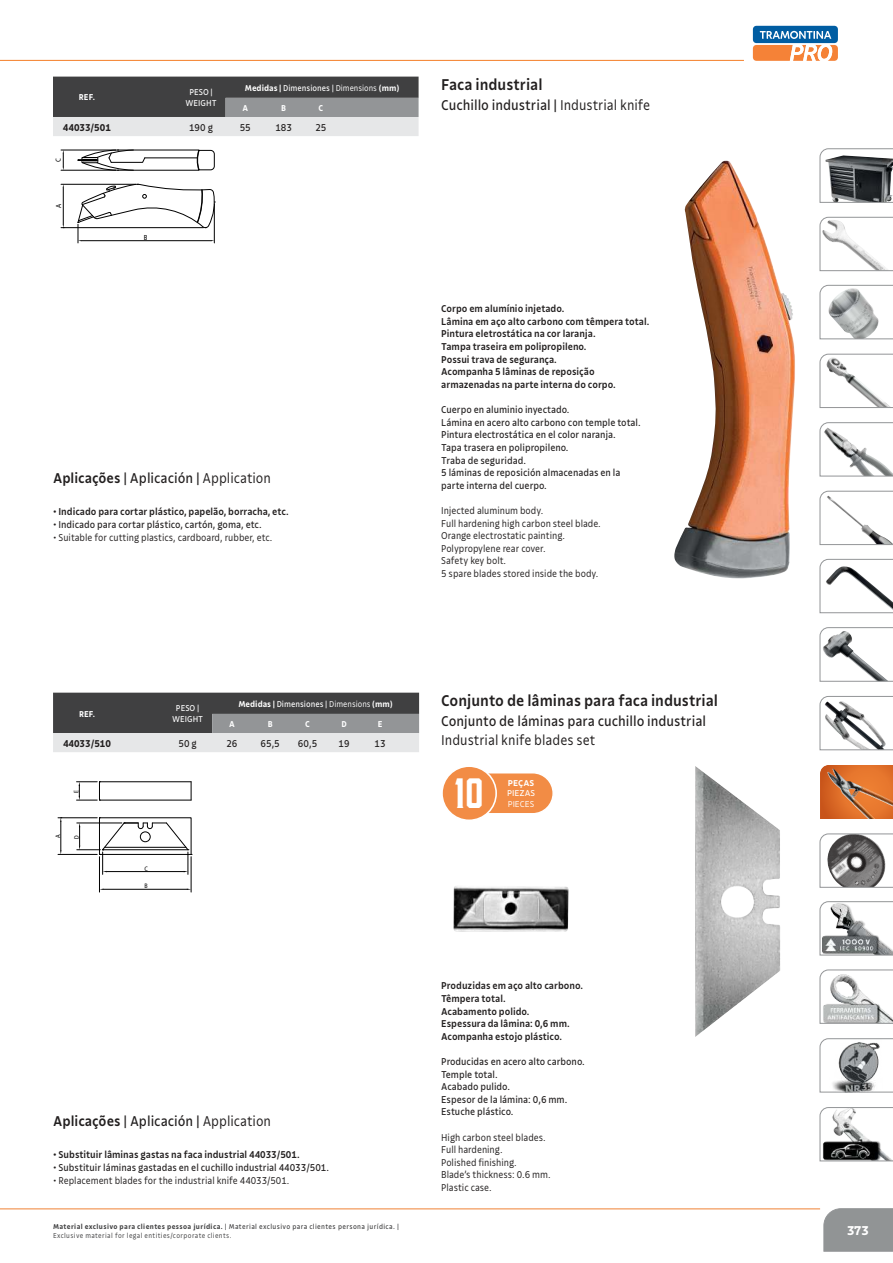
<style>
.page{position:relative;width:893px;height:1263px;background:#fff}
.page>*{position:absolute;margin:0;border:0;box-sizing:border-box;transform-origin:0 0}
.t1{font:39px "Gin";color:#fff}
.t2{font:500 16.5px "Tramontina Cond Textos";color:#221f1f}
.t3{font:15px "Tramontina Cond Textos";color:#221f1f}
.t4{font:300 15px "Tramontina Cond Textos";color:#221f1f}
.t5{font:700 13.5px "Tramontina Sm Cd Titulos";color:#fff}
.t6{font:10.5px/12.6px "Tramontina Cond Textos";color:#221f1f}
.t7{font:500 10.5px/12.6px "Tramontina Cond Textos";color:#221f1f}
.t8{font:300 10.5px/12.6px "Tramontina Cond Textos";color:#221f1f}
.t9{font:700 10.5px "Tramontina Cond Textos";color:#221f1f}
.t10{font:700 9px "Tramontina Cond Textos";color:#fff}
.t11{font:9px/10.8px "Tramontina Cond Textos";color:#fff;text-align:center}
.t12{font:9px "Tramontina Sm Cd Textos";color:#fff}
.t13{font:300 9px "Tramontina Sm Cd Textos";color:#fff}
.t14{font:700 9px "Tramontina Sm Cd Textos";color:#fff}
.t15{font:300 7.5px/9px "Tramontina Cond Textos";letter-spacing:.05em;color:#404041}
.t16{font:condensed 7.2px "Frutiger";color:#000}
.t17{font:condensed 6.3px "Frutiger";color:#000}
.s1{font-weight:400}
.s2{font-weight:300}
.s3{font-weight:500}
.s4{font-weight:700}
</style>
<div class="page">
<svg style="left:820px;top:696px;width:73px;height:54px"></svg>
<img style="left:820px;top:765px;width:73px;height:54px">
<img style="left:827px;top:769px;width:66px;height:50px">
<svg style="left:820px;top:627px;width:73px;height:55px"></svg>
<svg style="left:820px;top:559px;width:73px;height:54px"></svg>
<svg style="left:820px;top:491px;width:73px;height:54px"></svg>
<svg style="left:820px;top:422px;width:73px;height:54px"></svg>
<svg style="left:820px;top:354px;width:73px;height:54px"></svg>
<svg style="left:820px;top:285px;width:73px;height:54px"></svg>
<svg style="left:820px;top:217px;width:73px;height:54px"></svg>
<svg style="left:820px;top:148px;width:73px;height:55px"></svg>
<svg style="left:820px;top:901px;width:73px;height:54px"></svg>
<svg style="left:820px;top:970px;width:73px;height:54px"></svg>
<svg style="left:820px;top:1038px;width:73px;height:54px"></svg>
<svg style="left:820px;top:834px;width:73px;height:54px"></svg>
<svg style="left:820px;top:1107px;width:73px;height:54px"></svg>
<div style="left:753px;top:26px;width:85px;height:17px;background:#005da2;border-radius:4px"></div>
<svg style="left:760px;top:31px;width:71px;height:8px"></svg>
<svg style="left:753px;top:45px;width:85px;height:16px"></svg>
<div style="left:824px;top:1208px;width:69px;height:44px;background:#919495"></div>
<hr style="left:0;top:60px;width:744px;height:1px;background:#f47e28">
<hr style="left:0;top:1209px;width:820px;height:1px;background:#f08133">
<hr style="left:61px;top:184px;width:75px;height:1px;background:#000">
<hr style="left:61px;top:227px;width:143px;height:1px;background:#000">
<hr style="left:63px;top:188px;width:1px;height:36px;background:#000">
<hr style="left:61px;top:150px;width:55px;height:1px;background:#000">
<hr style="left:61px;top:170px;width:55px;height:1px;background:#000">
<svg style="left:63px;top:150px;width:1px;height:20px"></svg>
<svg style="left:78px;top:150px;width:136px;height:21px"></svg>
<div style="left:82px;top:157px;width:16px;height:6px;border:1px solid #000"></div>
<svg style="left:78px;top:184px;width:138px;height:59px"></svg>
<img style="left:674px;top:161px;width:121px;height:418px">
<svg style="left:53px;top:77px;width:366px;height:59px;background:#848485"></svg>
<img style="left:695px;top:766px;width:86px;height:271px">
<hr style="left:58px;top:854px;width:39px;height:1px;background:#000">
<hr style="left:58px;top:818px;width:39px;height:1px;background:#000">
<svg style="left:60px;top:818px;width:2px;height:36px"></svg>
<hr style="left:99px;top:857px;width:1px;height:35px;background:#000">
<hr style="left:191px;top:857px;width:1px;height:35px;background:#000">
<hr style="left:104px;top:889px;width:83px;height:1px;background:#000">
<svg style="left:77px;top:781px;width:115px;height:20px"></svg>
<svg style="left:77px;top:818px;width:115px;height:56px"></svg>
<div style="left:140px;top:832px;width:10px;height:10px;border:1px solid #000;border-radius:50%"></div>
<img style="left:453px;top:886px;width:116px;height:46px">
<svg style="left:53px;top:693px;width:366px;height:59px;background:#848586"></svg>
<div style="left:444px;top:773px;width:109px;height:41px;background:#f28c45;border-radius:21px"></div>
<div style="left:443px;top:772px;width:111px;height:43px;border:2px solid #fff;border-radius:21px"></div>
<div style="left:442px;top:766px;width:54px;height:54px;background:#f28c45;border-radius:50%"></div>
<div style="left:441px;top:765px;width:56px;height:56px;border:2px solid #fff;border-radius:50%"></div>
<p class="t10" style="left:79px;top:93px;width:17px">REF.</p>
<p class="t11" style="left:185px;top:87px;width:33px">PESO |<br>WEIGHT</p>
<p class="t10" style="left:245px;top:83px;width:156px">Medidas | <span class="s1">Dimensiones |</span> <span class="s2">Dimensions</span> (mm)</p>
<p class="t10" style="left:242px;top:103px;width:7px">A</p>
<p class="t10" style="left:281px;top:103px;width:6px">B</p>
<p class="t10" style="left:319px;top:103px;width:6px">C</p>
<p class="t9" style="left:63px;top:122px;width:49px">44033/501</p>
<p class="t6" style="left:189px;top:121px;width:25px">190 g</p>
<p class="t6" style="left:240px;top:121px;width:13px">55</p>
<p class="t6" style="left:275px;top:121px;width:18px">183</p>
<p class="t6" style="left:315px;top:121px;width:13px">25</p>
<p class="t16" style="left:54px;top:162px;width:5px;rotate:-90deg">C</p>
<p class="t16" style="left:54px;top:208px;width:6px;rotate:-90deg">A</p>
<p class="t16" style="left:144px;top:233px;width:5px">B</p>
<h3 class="t3" style="left:53px;top:470px;width:219px"><span class="s3">Aplicações</span> | Aplicación | <span class="s2">Application</span></h3>
<p class="t7" style="left:53px;top:506px;width:237px">• Indicado para cortar plástico, papelão, borracha, etc.</p>
<p class="t6" style="left:53px;top:518px;width:210px">• Indicado para cortar plástico, cartón, goma, etc.</p>
<p class="t8" style="left:53px;top:531px;width:221px">• Suitable for cutting plastics, cardboard, rubber, etc.</p>
<h2 class="t2" style="left:441px;top:76px;width:103px">Faca industrial</h2>
<h3 class="t3" style="left:441px;top:97px;width:211px">Cuchillo industrial | <span class="s2">Industrial knife</span></h3>
<p class="t7" style="left:441px;top:302px;width:210px">Corpo em alumínio injetado.<br>Lâmina em aço alto carbono com têmpera total.<br>Pintura eletrostática na cor laranja.<br>Tampa traseira em polipropileno.<br>Possui trava de segurança.<br>Acompanha 5 lâminas de reposição armazenadas na parte interna do corpo.</p>
<p class="t6" style="left:441px;top:403px;width:201px">Cuerpo en aluminio inyectado.<br>Lámina en acero alto carbono con temple total.<br>Pintura electrostática en el color naranja.<br>Tapa trasera en polipropileno.<br>Traba de seguridad.<br>5 láminas de reposición almacenadas en la parte interna del cuerpo.</p>
<p class="t8" style="left:441px;top:505px;width:161px">Injected aluminum body.<br>Full hardening high carbon steel blade.<br>Orange electrostatic painting.<br>Polypropylene rear cover.<br>Safety key bolt.<br>5 spare blades stored inside the body.</p>
<p class="t10" style="left:79px;top:709px;width:17px">REF.</p>
<p class="t11" style="left:172px;top:703px;width:33px">PESO |<br>WEIGHT</p>
<p class="t10" style="left:238px;top:699px;width:156px">Medidas | <span class="s1">Dimensiones |</span> <span class="s2">Dimensions</span> (mm)</p>
<p class="t10" style="left:229px;top:720px;width:7px">A</p>
<p class="t10" style="left:268px;top:720px;width:6px">B</p>
<p class="t10" style="left:305px;top:720px;width:6px">C</p>
<p class="t10" style="left:341px;top:720px;width:7px">D</p>
<p class="t10" style="left:378px;top:720px;width:6px">E</p>
<p class="t9" style="left:63px;top:738px;width:49px">44033/510</p>
<p class="t6" style="left:178px;top:737px;width:20px">50 g</p>
<p class="t6" style="left:226px;top:737px;width:13px">26</p>
<p class="t6" style="left:261px;top:737px;width:21px">65,5</p>
<p class="t6" style="left:298px;top:737px;width:21px">60,5</p>
<p class="t6" style="left:339px;top:737px;width:13px">19</p>
<p class="t6" style="left:375px;top:737px;width:13px">13</p>
<p class="t17" style="left:73px;top:793px;width:4px;rotate:-90deg">E</p>
<p class="t17" style="left:54px;top:838px;width:5px;rotate:-90deg">A</p>
<p class="t17" style="left:73px;top:839px;width:5px;rotate:-90deg">D</p>
<p class="t17" style="left:144px;top:865px;width:5px">C</p>
<p class="t17" style="left:145px;top:883px;width:5px">B</p>
<h3 class="t3" style="left:53px;top:1113px;width:219px"><span class="s3">Aplicações</span> | Aplicación | <span class="s2">Application</span></h3>
<p class="t7" style="left:53px;top:1149px;width:248px">• Substituir lâminas gastas na faca industrial 44033/501.</p>
<p class="t6" style="left:53px;top:1161px;width:278px">• Substituir láminas gastadas en el cuchillo industrial 44033/501.</p>
<p class="t8" style="left:53px;top:1174px;width:238px">• Replacement blades for the industrial knife 44033/501.</p>
<p class="t15" style="left:53px;top:1222px;width:347px"><span class="s4">Material exclusivo para clientes pessoa jurídica.</span> <span class="s1">| Material exclusivo para clientes persona jurídica. |<br></span>Exclusive material for legal entities/corporate clients.</p>
<h2 class="t2" style="left:441px;top:692px;width:278px">Conjunto de lâminas para faca industrial</h2>
<h3 class="t3" style="left:441px;top:713px;width:266px">Conjunto de láminas para cuchillo industrial</h3>
<h3 class="t4" style="left:441px;top:734px;width:156px">Industrial knife blades set</h3>
<h1 class="t1" style="left:455px;top:766px;width:31px">10</h1>
<p class="t14" style="left:508px;top:778px;width:28px">PEÇAS</p>
<p class="t12" style="left:507px;top:789px;width:30px">PIEZAS</p>
<p class="t13" style="left:508px;top:801px;width:28px">PIECES</p>
<p class="t7" style="left:441px;top:980px;width:143px">Produzidas em aço alto carbono.<br>Têmpera total.<br>Acabamento polido.<br>Espessura da lâmina: 0,6 mm.<br>Acompanha estojo plástico.</p>
<p class="t6" style="left:441px;top:1055px;width:145px">Producidas en acero alto carbono.<br>Temple total.<br>Acabado pulido.<br>Espesor de la lámina: 0,6 mm.<br>Estuche plástico.</p>
<p class="t8" style="left:441px;top:1131px;width:111px">High carbon steel blades.<br>Full hardening.<br>Polished finishing.<br>Blade’s thickness: 0.6 mm.<br>Plastic case.</p>
<p class="t5" style="left:847px;top:1224px;width:23px">373</p>
</div>
